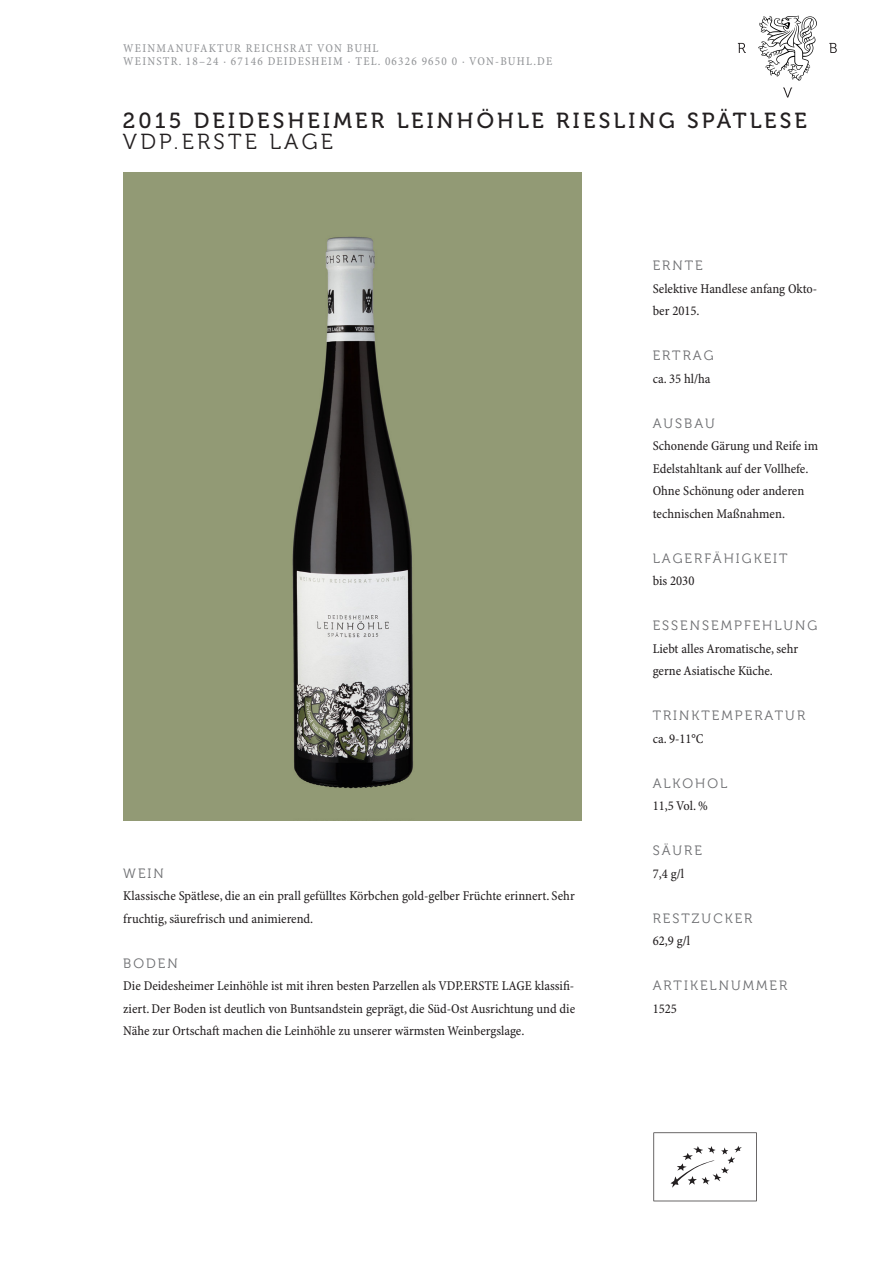
<style>
.page{position:relative;width:893px;height:1263px;background:#fff}
.page>*{position:absolute;margin:0;border:0;box-sizing:border-box;transform-origin:0 0}
.t1{font:21.75px "Museo 500";letter-spacing:.15em;color:#231f20}
.t2{font:21.75px "Museo 300";letter-spacing:.15em;color:#231f20}
.t3{font:13.5px/22.5px "Minion Pro Cn Capt";color:#231f20}
.t4{font:13.5px "Museo 300";letter-spacing:.15em;color:#6c6d70}
.t5{font:12px/13.5px "Minion Pro Cn Capt";letter-spacing:.1em;color:#939598}
</style>
<div class="page">
<svg style="left:653px;top:1132px;width:104px;height:69px"></svg>
<img style="left:123px;top:173px;width:458px;height:647px">
<svg style="left:758px;top:16px;width:59px;height:65px"></svg>
<svg style="left:738px;top:43px;width:8px;height:10px"></svg>
<svg style="left:783px;top:87px;width:9px;height:11px"></svg>
<svg style="left:829px;top:43px;width:8px;height:10px"></svg>
<p class="t5" style="left:123px;top:42px;width:431px">WEINMANUFAKTUR REICHSRAT VON BUHL<br>WEINSTR. 18–24 · 67146 DEIDESHEIM · TEL. 06326 9650 0 · VON-BUHL.DE</p>
<h1 class="t1" style="left:123px;top:109px;width:685px">2015 DEIDESHEIMER LEINHÖHLE RIESLING SPÄTLESE</h1>
<h1 class="t2" style="left:123px;top:130px;width:211px">VDP.ERSTE LAGE</h1>
<p class="t4" style="left:123px;top:866px;width:42px">WEIN</p>
<p class="t3" style="left:123px;top:885px;width:453px">Klassische Spätlese, die an ein prall gefülltes Körbchen gold-gelber Früchte erinnert. Sehr fruchtig, säurefrisch und animierend.</p>
<p class="t4" style="left:123px;top:956px;width:56px">BODEN</p>
<p class="t3" style="left:123px;top:975px;width:453px;text-align:justify">Die Deidesheimer Leinhöhle ist mit ihren besten Parzellen als VDP.ERSTE LAGE klassifi&shy;ziert. Der Boden ist deutlich von Buntsandstein geprägt, die Süd-Ost Ausrichtung und die Nähe zur Ortschaft machen die Leinhöhle zu unserer wärmsten Weinbergslage.</p>
<p class="t4" style="left:653px;top:258px;width:51px">ERNTE</p>
<p class="t3" style="left:653px;top:278px;width:166px">Selektive Handlese anfang Okto&shy;ber 2015.</p>
<p class="t4" style="left:653px;top:348px;width:62px">ERTRAG</p>
<p class="t3" style="left:653px;top:368px;width:59px">ca. 35 hl/ha</p>
<p class="t4" style="left:653px;top:416px;width:64px">AUSBAU</p>
<p class="t3" style="left:653px;top:435px;width:167px">Schonende Gärung und Reife im<br>Edelstahltank auf der Vollhefe.<br>Ohne Schönung oder anderen technischen Maßnahmen.</p>
<p class="t4" style="left:653px;top:551px;width:136px">LAGERFÄHIGKEIT</p>
<p class="t3" style="left:653px;top:570px;width:43px">bis 2030</p>
<p class="t4" style="left:653px;top:618px;width:166px">ESSENSEMPFEHLUNG</p>
<p class="t3" style="left:653px;top:638px;width:147px">Liebt alles Aromatische, sehr gerne Asiatische Küche.</p>
<p class="t4" style="left:653px;top:708px;width:154px">TRINKTEMPERATUR</p>
<p class="t3" style="left:653px;top:728px;width:52px">ca. 9-11°C</p>
<p class="t4" style="left:653px;top:776px;width:76px">ALKOHOL</p>
<p class="t3" style="left:653px;top:795px;width:57px">11,5 Vol. %</p>
<p class="t4" style="left:653px;top:843px;width:51px">SÄURE</p>
<p class="t3" style="left:653px;top:863px;width:33px">7,4 g/l</p>
<p class="t4" style="left:653px;top:911px;width:101px">RESTZUCKER</p>
<p class="t3" style="left:653px;top:930px;width:39px">62,9 g/l</p>
<p class="t4" style="left:653px;top:978px;width:136px">ARTIKELNUMMER</p>
<p class="t3" style="left:653px;top:998px;width:26px">1525</p>
</div>
